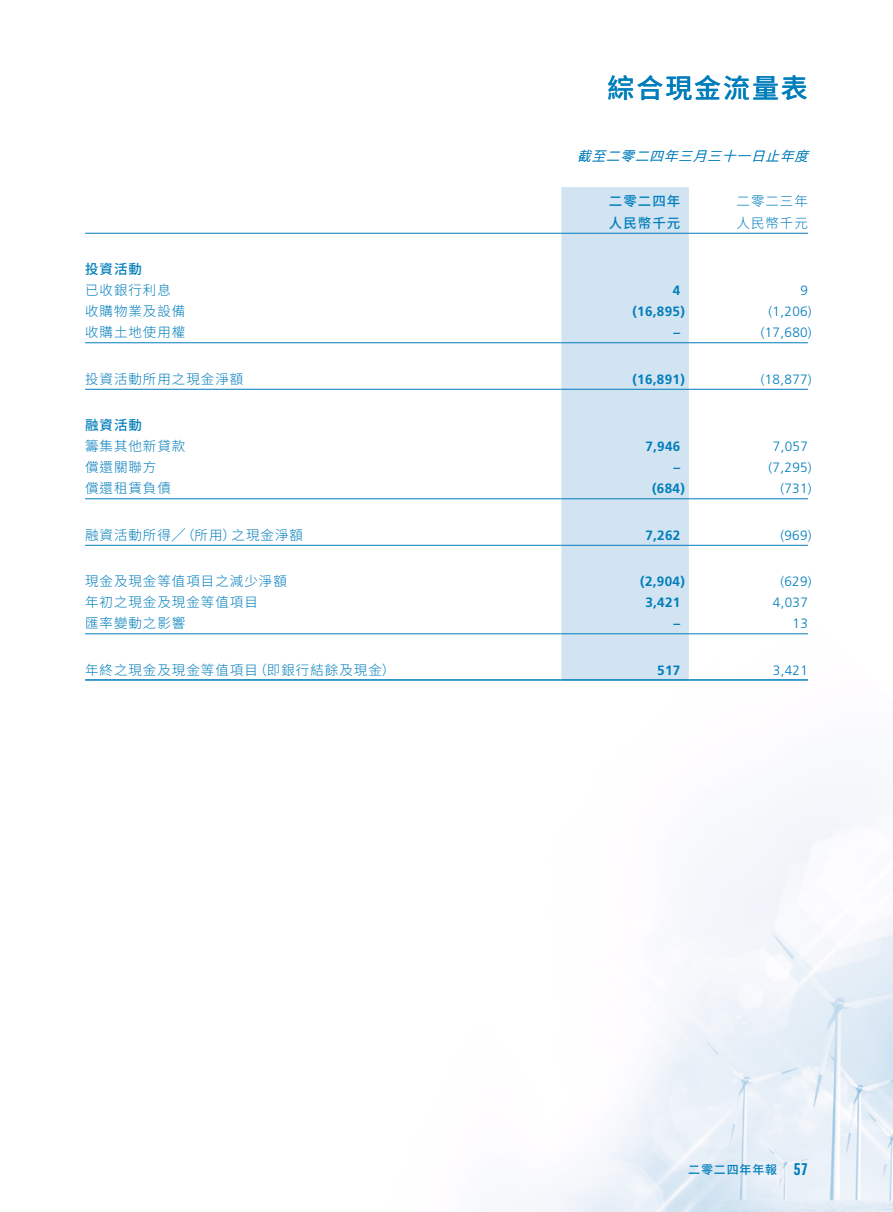
<style>
.page{position:relative;width:893px;height:1212px;background:#fff}
.page>*{position:absolute;margin:0;border:0;box-sizing:border-box;transform-origin:0 0}
.t1{font:500 27px "Source Han Sans TC";letter-spacing:.07em;color:#007dbb}
.Body_Text{font:300 13.5px "Source Han Sans TC";letter-spacing:.075em;color:#007dbb}
.Body_Text-2{font:300 13.5px "Frutiger LT Std";letter-spacing:.025em;color:#007dbb}
.Body_Text-3{font:700 13.5px "Frutiger LT Std";letter-spacing:.025em;color:#007dbb}
.Body_Text-4{font:500 13.5px "Source Han Sans TC";letter-spacing:.075em;color:#007dbb}
.t2{font:italic 300 13.5px "Source Han Sans TC";color:#007dbb}
.t3{font:500 12px "Source Han Sans TC";letter-spacing:.07em;color:#007dbb}
.s1{font-family:"URWDIN Cond";font-weight:700;font-size:16.5px}
</style>
<div class="page">
<img style="left:85px;top:232px;width:808px;height:980px">
<div style="left:561px;top:187px;width:128px;height:492px;background:#d2e4f1"></div>
<hr style="left:85px;top:233px;width:476px;height:1px;background:#007dbb">
<hr style="left:561px;top:233px;width:128px;height:1px;background:#007dbb">
<hr style="left:689px;top:233px;width:119px;height:1px;background:#007dbb">
<hr style="left:85px;top:342px;width:476px;height:1px;background:#007dbb">
<hr style="left:561px;top:342px;width:128px;height:1px;background:#007dbb">
<hr style="left:689px;top:342px;width:119px;height:1px;background:#007dbb">
<hr style="left:85px;top:389px;width:476px;height:1px;background:#007dbb">
<hr style="left:561px;top:389px;width:128px;height:1px;background:#007dbb">
<hr style="left:689px;top:389px;width:119px;height:1px;background:#007dbb">
<hr style="left:85px;top:498px;width:476px;height:1px;background:#007dbb">
<hr style="left:561px;top:498px;width:128px;height:1px;background:#007dbb">
<hr style="left:689px;top:498px;width:119px;height:1px;background:#007dbb">
<hr style="left:85px;top:545px;width:476px;height:1px;background:#007dbb">
<hr style="left:561px;top:545px;width:128px;height:1px;background:#007dbb">
<hr style="left:689px;top:545px;width:119px;height:1px;background:#007dbb">
<hr style="left:85px;top:633px;width:476px;height:1px;background:#007dbb">
<hr style="left:561px;top:633px;width:128px;height:1px;background:#007dbb">
<hr style="left:689px;top:633px;width:119px;height:1px;background:#007dbb">
<hr style="left:85px;top:679px;width:476px;height:2px;background:#007dbb">
<hr style="left:561px;top:679px;width:128px;height:2px;background:#007dbb">
<hr style="left:689px;top:679px;width:119px;height:2px;background:#007dbb">
<h1 class="t1" style="left:608px;top:73px;width:202px">綜合現金流量表</h1>
<p class="t2" style="left:577px;top:148px;width:243px">截至二零二四年三月三十一日止年度</p>
<p class="Body_Text-4" style="left:609px;top:194px;width:73px">二零二四年</p>
<p class="Body_Text" style="left:736px;top:194px;width:73px">二零二三年</p>
<p class="Body_Text-4" style="left:609px;top:215px;width:73px">人民幣千元</p>
<p class="Body_Text" style="left:736px;top:215px;width:73px">人民幣千元</p>
<p class="Body_Text-4" style="left:85px;top:261px;width:58px">投資活動</p>
<p class="Body_Text" style="left:85px;top:282px;width:87px">已收銀行利息</p>
<p class="Body_Text-3" style="left:673px;top:282px;width:9px">4</p>
<p class="Body_Text-2" style="left:800px;top:283px;width:9px">9</p>
<p class="Body_Text" style="left:85px;top:303px;width:102px">收購物業及設備</p>
<p class="Body_Text-3" style="left:632px;top:303px;width:54px">(16,895)</p>
<p class="Body_Text-2" style="left:768px;top:304px;width:45px">(1,206)</p>
<p class="Body_Text" style="left:85px;top:324px;width:102px">收購土地使用權</p>
<p class="Body_Text-3" style="left:674px;top:324px;width:8px">–</p>
<p class="Body_Text-2" style="left:761px;top:325px;width:52px">(17,680)</p>
<p class="Body_Text" style="left:85px;top:371px;width:160px">投資活動所用之現金淨額</p>
<p class="Body_Text-3" style="left:632px;top:371px;width:54px">(16,891)</p>
<p class="Body_Text-2" style="left:761px;top:371px;width:52px">(18,877)</p>
<p class="Body_Text-4" style="left:85px;top:417px;width:58px">融資活動</p>
<p class="Body_Text" style="left:85px;top:438px;width:102px">籌集其他新貸款</p>
<p class="Body_Text-3" style="left:645px;top:438px;width:37px">7,946</p>
<p class="Body_Text-2" style="left:773px;top:439px;width:37px">7,057</p>
<p class="Body_Text" style="left:85px;top:459px;width:73px">償還關聯方</p>
<p class="Body_Text-3" style="left:674px;top:459px;width:8px">–</p>
<p class="Body_Text-2" style="left:768px;top:460px;width:45px">(7,295)</p>
<p class="Body_Text" style="left:85px;top:480px;width:87px">償還租賃負債</p>
<p class="Body_Text-3" style="left:652px;top:480px;width:34px">(684)</p>
<p class="Body_Text-2" style="left:780px;top:481px;width:33px">(731)</p>
<p class="Body_Text" style="left:85px;top:527px;width:219px">融資活動所得╱（所用）之現金淨額</p>
<p class="Body_Text-3" style="left:645px;top:527px;width:37px">7,262</p>
<p class="Body_Text-2" style="left:780px;top:527px;width:33px">(969)</p>
<p class="Body_Text" style="left:85px;top:573px;width:203px">現金及現金等值項目之減少淨額</p>
<p class="Body_Text-3" style="left:640px;top:573px;width:46px">(2,904)</p>
<p class="Body_Text-2" style="left:780px;top:574px;width:33px">(629)</p>
<p class="Body_Text" style="left:85px;top:594px;width:174px">年初之現金及現金等值項目</p>
<p class="Body_Text-3" style="left:645px;top:594px;width:37px">3,421</p>
<p class="Body_Text-2" style="left:773px;top:595px;width:37px">4,037</p>
<p class="Body_Text" style="left:85px;top:615px;width:102px">匯率變動之影響</p>
<p class="Body_Text-3" style="left:674px;top:615px;width:8px">–</p>
<p class="Body_Text-2" style="left:793px;top:616px;width:17px">13</p>
<p class="Body_Text" style="left:85px;top:662px;width:312px">年終之現金及現金等值項目（即銀行結餘及現金）</p>
<p class="Body_Text-3" style="left:657px;top:662px;width:25px">517</p>
<p class="Body_Text-2" style="left:773px;top:662px;width:37px">3,421</p>
<p class="t3" style="left:688px;top:1162px;width:121px">二零二四年年報 <span class="s1">57</span></p>
</div>
